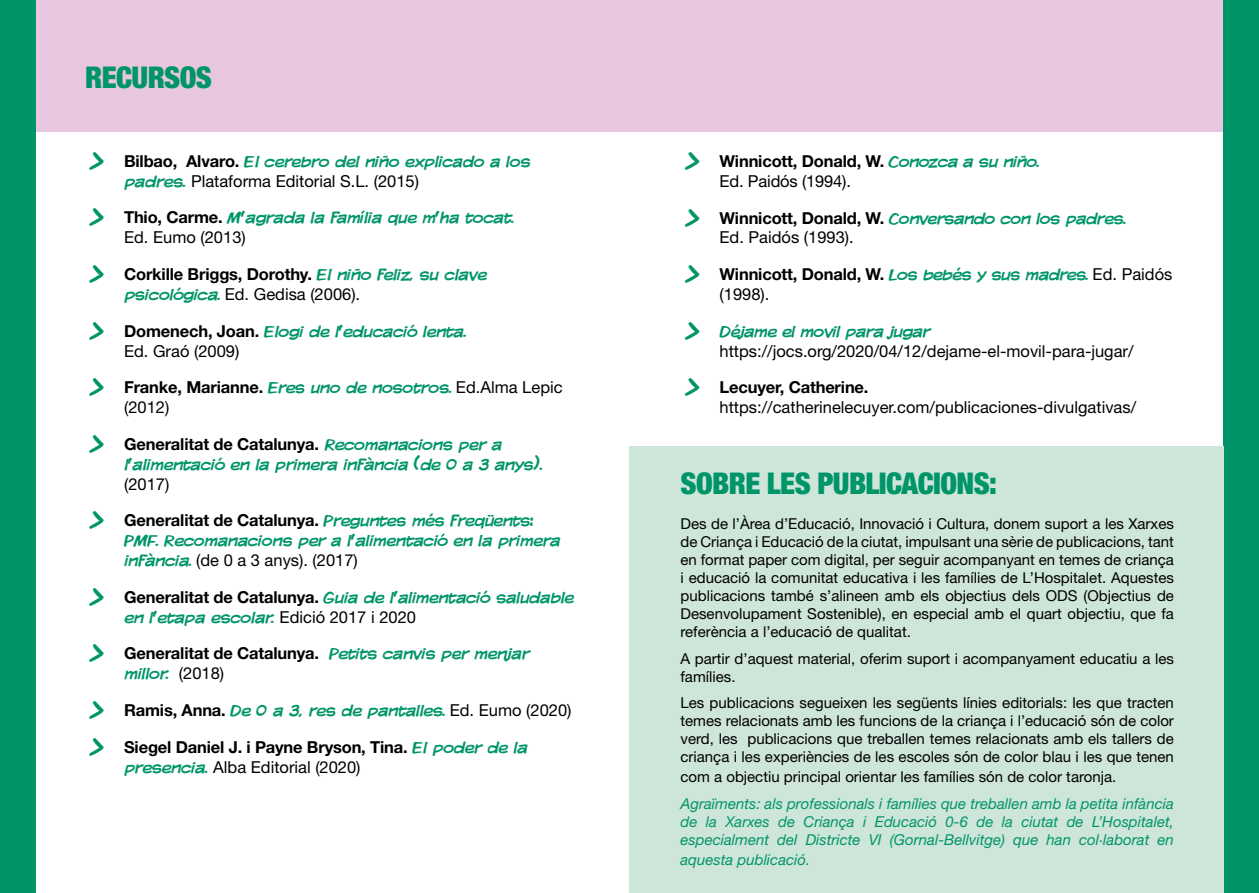
<style>
.page{position:relative;width:1259px;height:893px;background:#fff}
.page>*{position:absolute;margin:0;border:0;box-sizing:border-box;transform-origin:0 0}
.t1{font:900 condensed 30px "Helvetica Neue LT";letter-spacing:-.02em;color:#009569}
.t2{font:16.5px/19.8px "Komika Display";color:#009569}
.t3{font:700 16.5px/19.8px "Helvetica Neue LT";letter-spacing:-.01em;color:#000}
.t4{font:16.5px/19.8px "Helvetica Neue LT";color:#000}
.t5{font:15px/18px "Helvetica Neue LT";color:#000;text-align:justify}
.t6{font:italic 15px/18px "Helvetica Neue LT";color:#009569;text-align:justify}
.s1{font-family:"ACME Secret Agent";font-weight:700}
.s2{font-family:"Helvetica Neue LT";font-weight:700;color:#000}
.s3{font-family:"Komika Display";color:#009569}
.s4{font-family:"Helvetica Neue LT";color:#000}
.s5{font-family:"ACME Secret Agent";color:#009569}
.s6{font-family:"Komika Display";font-weight:400;color:#009569}
.s7{font-weight:400}
.s8{font-family:"ACME Secret Agent";font-weight:700;color:#009569}
.s9{font-weight:700}
</style>
<div class="page">
<div style="left:0;top:0;width:1224px;height:132px;background:#e8c6e0"></div>
<div style="left:1224px;top:0;width:35px;height:893px;background:#009569"></div>
<div style="left:0;top:0;width:35px;height:893px;background:#009569"></div>
<div style="left:629px;top:446px;width:594px;height:447px;background:#cee5d9"></div>
<h1 class="t1" style="left:85px;top:59px;width:128px">RECURSOS</h1>
<p class="t2" style="left:90px;top:151px;width:442px"><span class="s1">&gt;</span> <span class="s2">Bilbao, Alvaro.</span> El cerebro del niño explicado a los</p>
<p class="t4" style="left:124px;top:171px;width:296px"><span class="s3">padres.</span> Plataforma Editorial S.L. (2015)</p>
<p class="t2" style="left:90px;top:208px;width:426px"><span class="s1">&gt;</span> <span class="s2">Thio, Carme.</span> M’agrada la família que m’ha tocat.</p>
<p class="t4" style="left:124px;top:227px;width:123px">Ed. Eumo (2013)</p>
<p class="t2" style="left:124px;top:264px;width:364px;text-indent:-35px"><span class="s1">&gt;</span> <span class="s2">Corkille Briggs, Dorothy.</span> El niño feliz, su clave psicológica. <span class="s4">Ed. Gedisa (2006).</span></p>
<p class="t2" style="left:90px;top:321px;width:378px"><span class="s1">&gt;</span> <span class="s2">Domenech, Joan.</span> Elogi de l’educació lenta.</p>
<p class="t4" style="left:124px;top:340px;width:117px">Ed. Graó (2009)</p>
<p class="t2" style="left:90px;top:378px;width:474px"><span class="s1">&gt;</span> <span class="s2">Franke, Marianne.</span> Eres uno de nosotros. <span class="s4">Ed.Alma Lepic</span></p>
<p class="t4" style="left:124px;top:397px;width:47px">(2012)</p>
<p class="t3" style="left:90px;top:434px;width:413px"><span class="s5">&gt;</span> Generalitat de Catalunya. <span class="s6">Recomanacions per a</span></p>
<p class="t2" style="left:124px;top:454px;width:420px">l’alimentació en la primera infància (de 0 a 3 anys).</p>
<p class="t4" style="left:124px;top:474px;width:47px">(2017)</p>
<p class="t3" style="left:90px;top:510px;width:444px"><span class="s5">&gt;</span> Generalitat de Catalunya. <span class="s6">Preguntes més freqüents:</span></p>
<p class="t2" style="left:124px;top:530px;width:437px">PMF. Recomanacions per a l’alimentació en la primera</p>
<p class="t4" style="left:124px;top:550px;width:235px"><span class="s3">infància.</span> (de 0 a 3 anys). (2017)</p>
<p class="t2" style="left:124px;top:587px;width:451px;text-indent:-35px"><span class="s1">&gt;</span> <span class="s2">Generalitat de Catalunya.</span> Guia de l’alimentació saludable en l’etapa escolar. <span class="s4">Edició 2017 i 2020</span></p>
<p class="t3" style="left:90px;top:643px;width:441px"><span class="s5">&gt;</span> Generalitat de Catalunya. <span class="s6">Petits canvis per menjar</span></p>
<p class="t2" style="left:124px;top:663px;width:102px">millor. <span class="s4">(2018)</span></p>
<p class="t2" style="left:90px;top:700px;width:483px"><span class="s1">&gt;</span> <span class="s2">Ramis, Anna.</span> De 0 a 3, res de pantalles. <span class="s4">Ed. Eumo (2020)</span></p>
<p class="t3" style="left:124px;top:737px;width:405px;text-indent:-35px"><span class="s5">&gt;</span> Siegel Daniel J. i Payne Bryson, Tina. <span class="s6">El poder de la presencia.</span> <span class="s7">Alba Editorial (2020)</span></p>
<p class="t3" style="left:719px;top:151px;width:321px;text-indent:-35px"><span class="s5">&gt;</span> Winnicott, Donald, W. <span class="s6">Conozca a su niño.<br></span><span class="s7">Ed. Paidós (1994).</span></p>
<p class="t2" style="left:685px;top:208px;width:442px"><span class="s1">&gt;</span> <span class="s2">Winnicott, Donald, W.</span> Conversando con los padres.</p>
<p class="t4" style="left:719px;top:227px;width:136px">Ed. Paidós (1993).</p>
<p class="t3" style="left:719px;top:264px;width:454px;text-indent:-35px"><span class="s5">&gt;</span> Winnicott, Donald, W. <span class="s6">Los bebés y sus madres.</span> <span class="s7">Ed. Paidós (1998).</span></p>
<p class="t2" style="left:685px;top:321px;width:246px"><span class="s1">&gt;</span> Déjame el movil para jugar</p>
<p class="t4" style="left:719px;top:341px;width:415px">https://jocs.org/2020/04/12/dejame-el-movil-para-jugar/</p>
<p class="t4" style="left:719px;top:377px;width:418px;text-indent:-35px"><span class="s8">&gt;</span> <span class="s9">Lecuyer, Catherine. </span>https://catherinelecuyer.com/publicaciones-divulgativas/</p>
<h1 class="t1" style="left:680px;top:465px;width:268px">SOBRE LES PUBLICACIONS</h1>
<h1 class="t1" style="left:989px;top:465px;width:9px">:</h1>
<p class="t5" style="left:680px;top:515px;width:495px">Des de l’Àrea d’Educació, Innovació i Cultura, donem suport a les Xarxes de Criança i Educació de la ciutat, impulsant una sèrie de publicacions, tant en format paper com digital, per seguir acompanyant en temes de criança i educació la comunitat educativa i les famílies de L’Hospitalet. Aquestes publicacions també s’alineen amb els objectius dels ODS (Objectius de Desenvolupament Sostenible), en especial amb el quart objectiu, que fa referència a l’educació de qualitat.</p>
<p class="t5" style="left:680px;top:649px;width:495px">A partir d’aquest material, oferim suport i acompanyament educatiu a les famílies.</p>
<p class="t5" style="left:680px;top:694px;width:495px">Les publicacions segueixen les següents línies editorials: les que tracten temes relacionats amb les funcions de la criança i l’educació són de color verd, les publicacions que treballen temes relacionats amb els tallers de criança i les experiències de les escoles són de color blau i les que tenen</p>
<p class="t5" style="left:680px;top:768px;width:437px">com a objectiu principal orientar les famílies són de color taronja.</p>
<p class="t6" style="left:680px;top:794px;width:495px">Agraïments: als professionals i famílies que treballen amb la petita infància de la Xarxes de Criança i Educació 0-6 de la ciutat de L’Hospitalet, especialment del Districte VI (Gornal-Bellvitge) que han col·laborat en</p>
<p class="t6" style="left:680px;top:850px;width:131px">aquesta publicació.</p>
</div>
